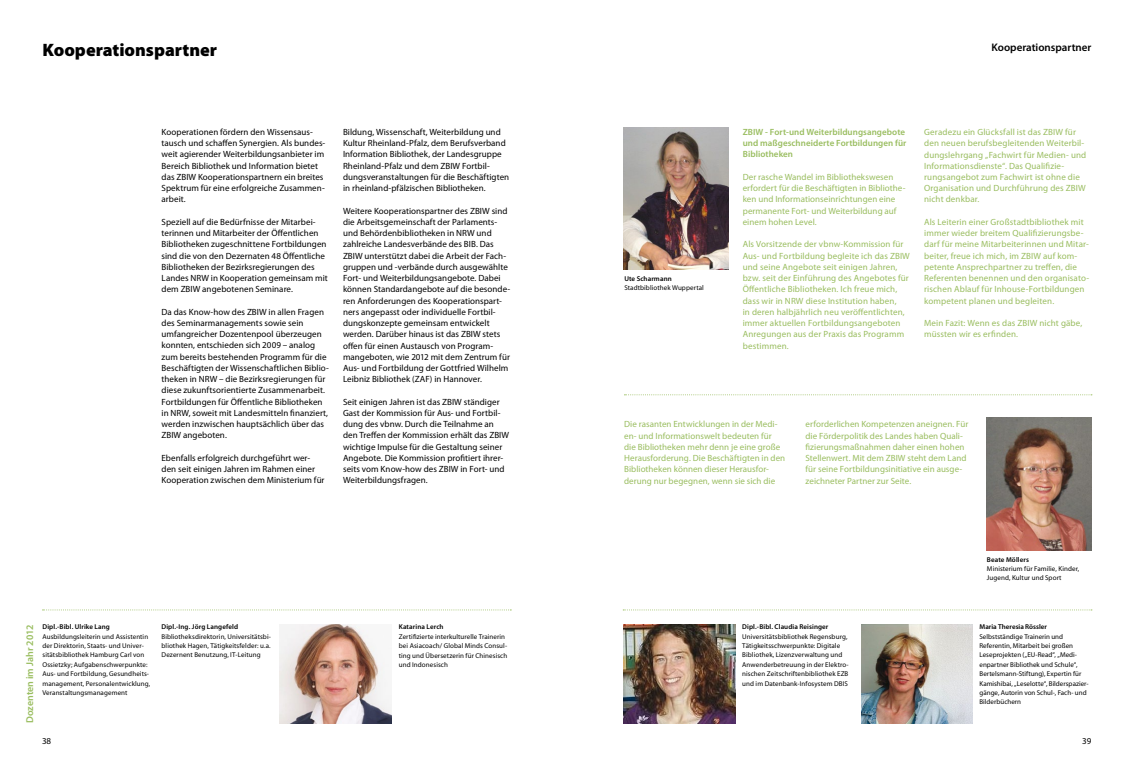
<style>
.page{position:relative;width:1134px;height:766px;background:#fff}
.page>*{position:absolute;margin:0;border:0;box-sizing:border-box;transform-origin:0 0}
.t1{font:900 18px "Myriad Pro";color:#000}
.t2{font:600 11px "Myriad Pro";color:#000}
.t3{font:600 10px "Myriad Pro";color:#99bd5f}
.t4{font:9px/11.2px "Myriad Pro";letter-spacing:.005em;color:#000}
.t5{font:9px/11.2px "Myriad Pro";letter-spacing:.01em;color:#99bd5f}
.t6{font:600 9px/11.2px "Myriad Pro";letter-spacing:.005em;color:#99bd5f}
.t7{font:7px/9.4px "Myriad Pro";letter-spacing:.01em;color:#000}
.s1{font-weight:600}
</style>
<div class="page">
<svg style="left:43px;top:609px;width:468px;height:1px"></svg>
<svg style="left:623px;top:609px;width:469px;height:1px"></svg>
<svg style="left:624px;top:394px;width:468px;height:1px"></svg>
<img style="left:986px;top:417px;width:105px;height:133px">
<img style="left:624px;top:128px;width:105px;height:142px">
<img style="left:280px;top:624px;width:111px;height:99px">
<img style="left:624px;top:624px;width:111px;height:99px">
<img style="left:861px;top:624px;width:111px;height:99px">
<p class="t1" style="left:43px;top:38px;width:176px">Kooperationspartner</p>
<p class="t2" style="left:991px;top:40px;width:101px">Kooperationspartner</p>
<p class="t4" style="left:162px;top:126px;width:165px">Kooperationen fördern den Wissensaus&shy;tausch und schaffen Synergien. Als bundes&shy;weit agierender Weiterbildungsanbieter im Bereich Bibliothek und Information bietet das ZBIW Kooperationspartnern ein breites Spektrum für eine erfolgreiche Zusammen&shy;arbeit.</p>
<p class="t4" style="left:162px;top:216px;width:168px">Speziell auf die Bedürfnisse der Mitarbei&shy;terinnen und Mitarbeiter der Öffentlichen Bibliotheken zugeschnittene Fortbildungen sind die von den Dezernaten 48 Öffentliche Bibliotheken der Bezirksregierungen des Landes NRW in Kooperation gemeinsam mit dem ZBIW angebotenen Seminare.</p>
<p class="t4" style="left:162px;top:306px;width:169px">Da das Know-how des ZBIW in allen Fragen des Seminarmanagements sowie sein umfangreicher Dozentenpool überzeugen konnten, entschieden sich 2009 – analog zum bereits bestehenden Programm für die Beschäftigten der Wissenschaftlichen Biblio&shy;theken in NRW – die Bezirksregierungen für diese zukunftsorientierte Zusammenarbeit.<br>Fortbildungen für Öffentliche Bibliotheken in NRW, soweit mit Landesmitteln finanziert, werden inzwischen hauptsächlich über das ZBIW angeboten.</p>
<p class="t4" style="left:162px;top:452px;width:164px">Ebenfalls erfolgreich durchgeführt wer&shy;den seit einigen Jahren im Rahmen einer<br>Kooperation zwischen dem Ministerium für</p>
<p class="t4" style="left:343px;top:126px;width:168px">Bildung, Wissenschaft, Weiterbildung und Kultur Rheinland-Pfalz, dem Berufsverband Information Bibliothek, der Landesgruppe Rheinland-Pfalz und dem ZBIW Fortbil&shy;dungsveranstaltungen für die Beschäftigten in rheinland-pfälzischen Bibliotheken.</p>
<p class="t4" style="left:343px;top:205px;width:169px">Weitere Kooperationspartner des ZBIW sind die Arbeitsgemeinschaft der Parlaments&shy;und Behördenbibliotheken in NRW und zahlreiche Landesverbände des BIB. Das ZBIW unterstützt dabei die Arbeit der Fach&shy;gruppen und -verbände durch ausgewählte Fort- und Weiterbildungsangebote. Dabei können Standardangebote auf die besonde&shy;ren Anforderungen des Kooperationspart&shy;ners angepasst oder individuelle Fortbil&shy;dungskonzepte gemeinsam entwickelt werden. Darüber hinaus ist das ZBIW stets offen für einen Austausch von Program&shy;mangeboten, wie 2012 mit dem Zentrum für Aus- und Fortbildung der Gottfried Wilhelm Leibniz Bibliothek (ZAF) in Hannover.</p>
<p class="t4" style="left:343px;top:396px;width:168px">Seit einigen Jahren ist das ZBIW ständiger Gast der Kommission für Aus- und Fortbil&shy;dung des vbnw. Durch die Teilnahme an den Treffen der Kommission erhält das ZBIW wichtige Impulse für die Gestaltung seiner Angebote. Die Kommission profitiert ihrer&shy;seits vom Know-how des ZBIW in Fort- und Weiterbildungsfragen.</p>
<p class="t7" style="left:624px;top:273px;width:81px"><span class="s1">Ute Scharmann<br></span>Stadtbibliothek Wuppertal</p>
<p class="t6" style="left:743px;top:126px;width:165px">ZBIW - Fort-und Weiterbildungsangebote und maßgeschneiderte Fortbildungen für<br>Bibliotheken</p>
<p class="t5" style="left:743px;top:171px;width:164px">Der rasche Wandel im Bibliothekswesen erfordert für die Beschäftigten in Bibliothe&shy;ken und Informationseinrichtungen eine permanente Fort- und Weiterbildung auf einem hohen Level.</p>
<p class="t5" style="left:743px;top:238px;width:169px">Als Vorsitzende der vbnw-Kommission für Aus- und Fortbildung begleite ich das ZBIW und seine Angebote seit einigen Jahren, bzw. seit der Einführung des Angebotes für Öffentliche Bibliotheken. Ich freue mich, dass wir in NRW diese Institution haben,<br>in deren halbjährlich neu veröffentlichten, immer aktuellen Fortbildungsangeboten Anregungen aus der Praxis das Programm bestimmen.</p>
<p class="t5" style="left:924px;top:126px;width:164px">Geradezu ein Glücksfall ist das ZBIW für den neuen berufsbegleitenden Weiterbil&shy;dungslehrgang „Fachwirt für Medien- und Informationsdienste“. Das Qualifizie&shy;rungsangebot zum Fachwirt ist ohne die Organisation und Durchführung des ZBIW nicht denkbar.</p>
<p class="t5" style="left:924px;top:216px;width:166px">Als Leiterin einer Großstadtbibliothek mit immer wieder breitem Qualifizierungsbe&shy;darf für meine Mitarbeiterinnen und Mitar&shy;beiter, freue ich mich, im ZBIW auf kom&shy;petente Ansprechpartner zu treffen, die Referenten benennen und den organisato&shy;rischen Ablauf für Inhouse-Fortbildungen kompetent planen und begleiten.</p>
<p class="t5" style="left:924px;top:317px;width:160px">Mein Fazit: Wenn es das ZBIW nicht gäbe, müssten wir es erfinden.</p>
<p class="t5" style="left:624px;top:418px;width:163px">Die rasanten Entwicklungen in der Medi&shy;en- und Informationswelt bedeuten für die Bibliotheken mehr denn je eine große Herausforderung. Die Beschäftigten in den Bibliotheken können dieser Herausfor&shy;derung nur begegnen, wenn sie sich die</p>
<p class="t5" style="left:805px;top:418px;width:164px">erforderlichen Kompetenzen aneignen. Für die Förderpolitik des Landes haben Quali&shy;fizierungsmaßnahmen daher einen hohen Stellenwert. Mit dem ZBIW steht dem Land für seine Fortbildungsinitiative ein ausge&shy;zeichneter Partner zur Seite.</p>
<p class="t7" style="left:987px;top:554px;width:94px"><span class="s1">Beate Möllers<br></span>Ministerium für Familie, Kinder,<br>Jugend, Kultur und Sport</p>
<p class="t3" style="left:23px;top:723px;width:100px;rotate:-90deg">Dozenten im Jahr 2012</p>
<p class="t7" style="left:162px;top:622px;width:111px"><span class="s1">Dipl.-Ing. Jörg Langefeld </span>Bibliotheksdirektorin, Universitätsbi&shy;bliothek Hagen, Tätigkeitsfelder: u.a.<br>Dezernent Benutzung, IT-Leitung</p>
<p class="t7" style="left:43px;top:622px;width:109px"><span class="s1">Dipl.-Bibl. Ulrike Lang </span>Ausbildungsleiterin und Assistentin der Direktorin, Staats- und Univer&shy;sitätsbibliothek Hamburg Carl von Ossietzky; Aufgabenschwerpunkte:<br>Aus- und Fortbildung, Gesundheits&shy;management, Personalentwicklung, Veranstaltungsmanagement</p>
<p class="t7" style="left:399px;top:622px;width:110px"><span class="s1">Katarina Lerch<br></span>Zertifizierte interkulturelle Trainerin bei Asiacoach/ Global Minds Consul&shy;ting und Übersetzerin für Chinesisch und Indonesisch</p>
<p class="t7" style="left:742px;top:622px;width:108px"><span class="s1">Dipl.-Bibl. Claudia Reisinger </span>Universitätsbibliothek Regensburg, Tätigkeitsschwerpunkte: Digitale Bibliothek, Lizenzverwaltung und Anwenderbetreuung in der Elektro&shy;nischen Zeitschriftenbibliothek EZB und im Datenbank-Infosystem DBIS</p>
<p class="t7" style="left:979px;top:622px;width:111px"><span class="s1">Maria Theresia Rössler<br></span>Selbstständige Trainerin und<br>Referentin, Mitarbeit bei großen<br>Leseprojekten („EU-Read“, „Medi&shy;enpartner Bibliothek und Schule“,<br>Bertelsmann-Stiftung), Expertin für<br>Kamishibai, „Leselotte“, Bilderspazier&shy;gänge, Autorin von Schul-, Fach- und<br>Bilderbüchern</p>
<p class="t4" style="left:42px;top:735px;width:11px">38</p>
<p class="t4" style="left:1082px;top:735px;width:11px">39</p>
</div>
